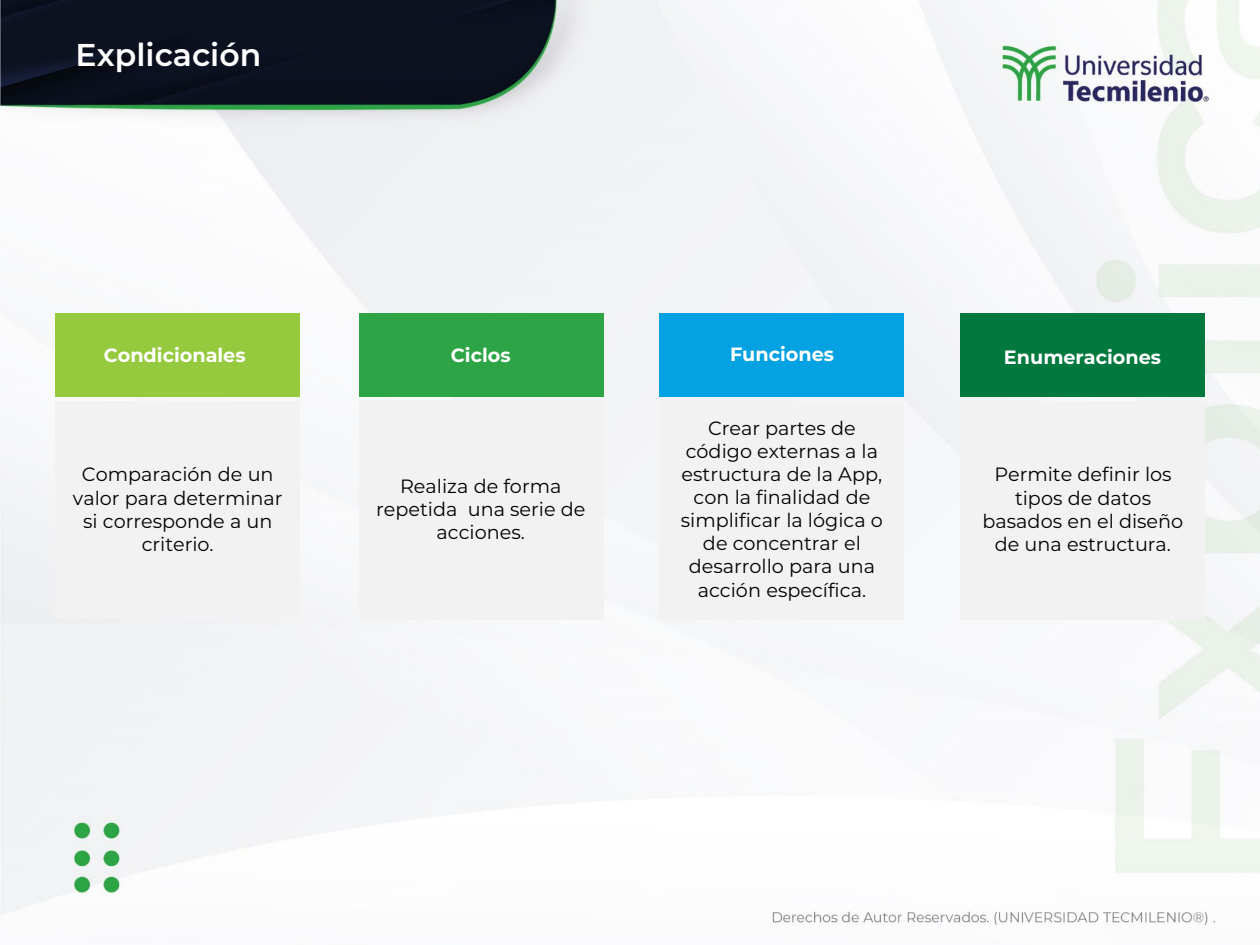
<style>
.page{position:relative;width:1260px;height:945px;background:#fff}
.page>*{position:absolute;margin:0;border:0;box-sizing:border-box;transform-origin:0 0}
.t1{font:600 31.5px "Montserrat";color:#fff}
.t2{font:19.25px/23.1px "Montserrat";color:#000;text-align:center}
.t3{font:700 19.25px "Montserrat";color:#fff}
</style>
<div class="page">
<img style="left:0;top:0;width:1260px;height:926px">
<div style="left:55px;top:401px;width:244px;height:217px;background:#f2f2f2"></div>
<div style="left:55px;top:314px;width:244px;height:83px;background:#95c93e"></div>
<div style="left:961px;top:314px;width:244px;height:83px;background:#01793e"></div>
<div style="left:660px;top:401px;width:244px;height:219px;background:#f2f2f2"></div>
<div style="left:660px;top:314px;width:244px;height:83px;background:#04a2e2"></div>
<div style="left:359px;top:401px;width:244px;height:219px;background:#f2f2f2"></div>
<div style="left:359px;top:314px;width:244px;height:83px;background:#2da546"></div>
<div style="left:960px;top:401px;width:245px;height:219px;background:#f2f2f2"></div>
<p class="t1" style="left:76px;top:32px;width:187px">Explicación</p>
<p class="t3" style="left:104px;top:341px;width:143px">Condicionales</p>
<p class="t2" style="left:73px;top:462px;width:211px">Comparación de un valor para determinar si corresponde a un criterio.</p>
<p class="t3" style="left:451px;top:341px;width:61px">Ciclos</p>
<p class="t3" style="left:730px;top:340px;width:105px">Funciones</p>
<p class="t3" style="left:1004px;top:344px;width:158px">Enumeraciones</p>
<p class="t2" style="left:681px;top:416px;width:204px">Crear partes de código externas a la estructura de la App, con la finalidad de simplificar la lógica o de concentrar el desarrollo para una acción específica.</p>
<p class="t2" style="left:376px;top:474px;width:211px">Realiza de forma repetida una serie de acciones.</p>
<p class="t2" style="left:983px;top:462px;width:202px">Permite definir los tipos de datos basados en el diseño de una estructura.</p>
</div>
